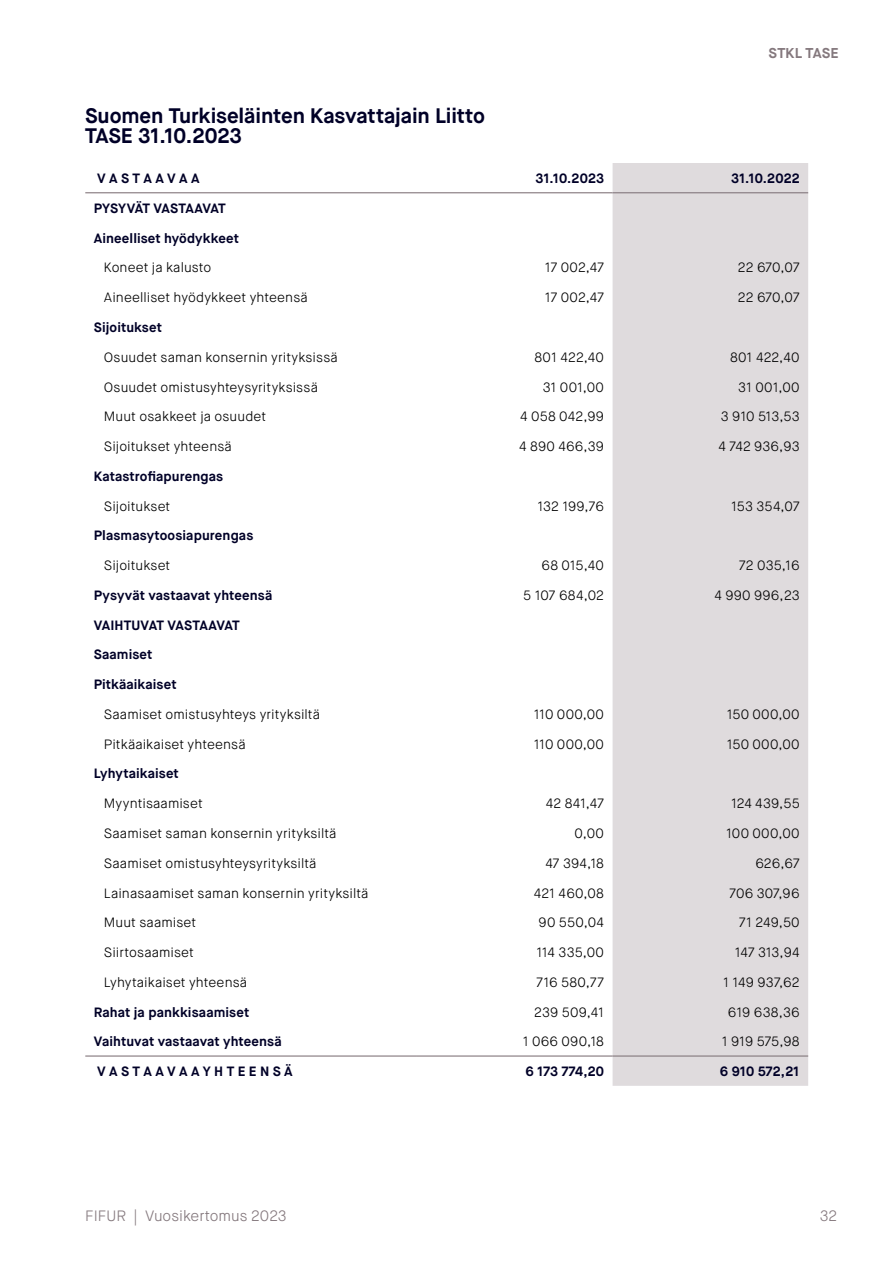
<style>
.page{position:relative;width:893px;height:1263px;background:#fff}
.page>*{position:absolute;margin:0;border:0;box-sizing:border-box;transform-origin:0 0}
.H2_Väliotsikko{font:700 21px/20.2px "Maison Neue";letter-spacing:-.005em;color:#000027}
.t1{font:300 15px "Maison Neue";color:#84787d}
.P_Leipis_Maison_10_pt{font:700 14.25px "Maison Neue";letter-spacing:.01em;color:#84787d}
.Taulukko_9_pt_vasen_tasa{font:300 13.5px "Maison Neue";letter-spacing:.005em;color:#000}
.Taulukko_9_pt_oikea_tasa{font:300 13.5px "Maison Neue";letter-spacing:.01em;color:#000}
.Taulukko_9_pt_vasen_tasa-2{font:700 13.5px "Maison Neue";letter-spacing:.01em;color:#000027}
.Taulukko_9_pt_oikea_tasa-2{font:700 13.5px "Maison Neue";letter-spacing:.005em;color:#000027}
.Taulukko_9_pt_vasen_tasa-3{font:700 13.5px "Maison Neue";letter-spacing:-.02em;color:#000027}
.Taulukko_9_pt_vasen_tasa-4{font:700 13.5px "Maison Neue";letter-spacing:-.025em;color:#000027}
</style>
<div class="page">
<svg style="left:85px;top:163px;width:528px;height:923px"></svg>
<div style="left:613px;top:163px;width:195px;height:923px;background:#dfdbdd"></div>
<hr style="left:85px;top:192px;width:332px;height:1px;background:#84787d">
<hr style="left:85px;top:1055px;width:332px;height:1px;background:#84787d">
<hr style="left:417px;top:1055px;width:196px;height:1px;background:#84787d">
<hr style="left:613px;top:1055px;width:195px;height:1px;background:#84787d">
<hr style="left:417px;top:192px;width:196px;height:1px;background:#84787d">
<hr style="left:613px;top:192px;width:195px;height:1px;background:#84787d">
<p class="P_Leipis_Maison_10_pt" style="left:769px;top:44px;width:72px">STKL TASE</p>
<h2 class="H2_Väliotsikko" style="left:85px;top:105px;width:401px">Suomen Turkiseläinten Kasvattajain Liitto<br>TASE 31.10.2023</h2>
<p class="Taulukko_9_pt_vasen_tasa-2" style="left:97px;top:170px;width:104px">V A S T A A V A A</p>
<p class="Taulukko_9_pt_oikea_tasa-2" style="left:536px;top:170px;width:70px">31.10.2023</p>
<p class="Taulukko_9_pt_oikea_tasa-2" style="left:731px;top:170px;width:70px">31.10.2022</p>
<p class="Taulukko_9_pt_vasen_tasa-4" style="left:94px;top:200px;width:134px">PYSYVÄT VASTAAVAT</p>
<p class="Taulukko_9_pt_vasen_tasa-2" style="left:94px;top:229px;width:147px">Aineelliset hyödykkeet</p>
<p class="Taulukko_9_pt_vasen_tasa" style="left:104px;top:259px;width:109px">Koneet ja kalusto</p>
<p class="Taulukko_9_pt_oikea_tasa" style="left:545px;top:259px;width:61px">17 002,47</p>
<p class="Taulukko_9_pt_oikea_tasa" style="left:738px;top:259px;width:63px">22 670,07</p>
<p class="Taulukko_9_pt_vasen_tasa" style="left:104px;top:289px;width:205px">Aineelliset hyödykkeet yhteensä</p>
<p class="Taulukko_9_pt_oikea_tasa" style="left:545px;top:289px;width:61px">17 002,47</p>
<p class="Taulukko_9_pt_oikea_tasa" style="left:738px;top:289px;width:63px">22 670,07</p>
<p class="Taulukko_9_pt_vasen_tasa-2" style="left:94px;top:319px;width:70px">Sijoitukset</p>
<p class="Taulukko_9_pt_vasen_tasa" style="left:104px;top:349px;width:235px">Osuudet saman konsernin yrityksissä</p>
<p class="Taulukko_9_pt_oikea_tasa" style="left:534px;top:349px;width:71px">801 422,40</p>
<p class="Taulukko_9_pt_oikea_tasa" style="left:730px;top:349px;width:71px">801 422,40</p>
<p class="Taulukko_9_pt_vasen_tasa" style="left:104px;top:378px;width:216px">Osuudet omistusyhteysyrityksissä</p>
<p class="Taulukko_9_pt_oikea_tasa" style="left:543px;top:378px;width:63px">31 001,00</p>
<p class="Taulukko_9_pt_oikea_tasa" style="left:738px;top:378px;width:63px">31 001,00</p>
<p class="Taulukko_9_pt_vasen_tasa" style="left:104px;top:408px;width:164px">Muut osakkeet ja osuudet</p>
<p class="Taulukko_9_pt_oikea_tasa" style="left:520px;top:408px;width:85px">4 058 042,99</p>
<p class="Taulukko_9_pt_oikea_tasa" style="left:721px;top:408px;width:80px">3 910 513,53</p>
<p class="Taulukko_9_pt_vasen_tasa" style="left:104px;top:438px;width:129px">Sijoitukset yhteensä</p>
<p class="Taulukko_9_pt_oikea_tasa" style="left:519px;top:438px;width:86px">4 890 466,39</p>
<p class="Taulukko_9_pt_oikea_tasa" style="left:719px;top:438px;width:83px">4 742 936,93</p>
<p class="Taulukko_9_pt_vasen_tasa-2" style="left:94px;top:467px;width:131px">Katastrofiapurengas</p>
<p class="Taulukko_9_pt_vasen_tasa" style="left:104px;top:497px;width:68px">Sijoitukset</p>
<p class="Taulukko_9_pt_oikea_tasa" style="left:537px;top:497px;width:68px">132 199,76</p>
<p class="Taulukko_9_pt_oikea_tasa" style="left:731px;top:497px;width:70px">153 354,07</p>
<p class="Taulukko_9_pt_vasen_tasa-2" style="left:94px;top:527px;width:161px">Plasmasytoosiapurengas</p>
<p class="Taulukko_9_pt_vasen_tasa" style="left:104px;top:557px;width:68px">Sijoitukset</p>
<p class="Taulukko_9_pt_oikea_tasa" style="left:541px;top:557px;width:64px">68 015,40</p>
<p class="Taulukko_9_pt_oikea_tasa" style="left:739px;top:557px;width:62px">72 035,16</p>
<p class="Taulukko_9_pt_vasen_tasa-2" style="left:94px;top:587px;width:180px">Pysyvät vastaavat yhteensä</p>
<p class="Taulukko_9_pt_oikea_tasa" style="left:523px;top:587px;width:82px">5 107 684,02</p>
<p class="Taulukko_9_pt_oikea_tasa" style="left:714px;top:587px;width:87px">4 990 996,23</p>
<p class="Taulukko_9_pt_vasen_tasa-3" style="left:94px;top:616px;width:148px">VAIHTUVAT VASTAAVAT</p>
<p class="Taulukko_9_pt_vasen_tasa-2" style="left:94px;top:646px;width:60px">Saamiset</p>
<p class="Taulukko_9_pt_vasen_tasa-2" style="left:94px;top:676px;width:84px">Pitkäaikaiset</p>
<p class="Taulukko_9_pt_vasen_tasa" style="left:104px;top:706px;width:218px">Saamiset omistusyhteys yrityksiltä</p>
<p class="Taulukko_9_pt_oikea_tasa" style="left:534px;top:706px;width:72px">110 000,00</p>
<p class="Taulukko_9_pt_oikea_tasa" style="left:727px;top:706px;width:74px">150 000,00</p>
<p class="Taulukko_9_pt_vasen_tasa" style="left:104px;top:735px;width:143px">Pitkäaikaiset yhteensä</p>
<p class="Taulukko_9_pt_oikea_tasa" style="left:534px;top:735px;width:72px">110 000,00</p>
<p class="Taulukko_9_pt_oikea_tasa" style="left:727px;top:735px;width:74px">150 000,00</p>
<p class="Taulukko_9_pt_vasen_tasa-2" style="left:94px;top:765px;width:87px">Lyhytaikaiset</p>
<p class="Taulukko_9_pt_vasen_tasa" style="left:104px;top:795px;width:100px">Myyntisaamiset</p>
<p class="Taulukko_9_pt_oikea_tasa" style="left:546px;top:795px;width:60px">42 841,47</p>
<p class="Taulukko_9_pt_oikea_tasa" style="left:731px;top:795px;width:70px">124 439,55</p>
<p class="Taulukko_9_pt_vasen_tasa" style="left:104px;top:825px;width:234px">Saamiset saman konsernin yrityksiltä</p>
<p class="Taulukko_9_pt_oikea_tasa" style="left:574px;top:825px;width:31px">0,00</p>
<p class="Taulukko_9_pt_oikea_tasa" style="left:726px;top:825px;width:75px">100 000,00</p>
<p class="Taulukko_9_pt_vasen_tasa" style="left:104px;top:855px;width:214px">Saamiset omistusyhteysyrityksiltä</p>
<p class="Taulukko_9_pt_oikea_tasa" style="left:545px;top:855px;width:60px">47 394,18</p>
<p class="Taulukko_9_pt_oikea_tasa" style="left:755px;top:855px;width:46px">626,67</p>
<p class="Taulukko_9_pt_vasen_tasa" style="left:104px;top:884px;width:266px">Lainasaamiset saman konsernin yrityksiltä</p>
<p class="Taulukko_9_pt_oikea_tasa" style="left:534px;top:884px;width:72px">421 460,08</p>
<p class="Taulukko_9_pt_oikea_tasa" style="left:729px;top:884px;width:72px">706 307,96</p>
<p class="Taulukko_9_pt_vasen_tasa" style="left:104px;top:914px;width:94px">Muut saamiset</p>
<p class="Taulukko_9_pt_oikea_tasa" style="left:539px;top:914px;width:67px">90 550,04</p>
<p class="Taulukko_9_pt_oikea_tasa" style="left:739px;top:914px;width:62px">71 249,50</p>
<p class="Taulukko_9_pt_vasen_tasa" style="left:104px;top:944px;width:91px">Siirtosaamiset</p>
<p class="Taulukko_9_pt_oikea_tasa" style="left:536px;top:944px;width:69px">114 335,00</p>
<p class="Taulukko_9_pt_oikea_tasa" style="left:735px;top:944px;width:66px">147 313,94</p>
<p class="Taulukko_9_pt_vasen_tasa" style="left:104px;top:974px;width:145px">Lyhytaikaiset yhteensä</p>
<p class="Taulukko_9_pt_oikea_tasa" style="left:536px;top:974px;width:69px">716 580,77</p>
<p class="Taulukko_9_pt_oikea_tasa" style="left:723px;top:974px;width:78px">1 149 937,62</p>
<p class="Taulukko_9_pt_vasen_tasa-2" style="left:94px;top:1003px;width:157px">Rahat ja pankkisaamiset</p>
<p class="Taulukko_9_pt_oikea_tasa" style="left:534px;top:1003px;width:71px">239 509,41</p>
<p class="Taulukko_9_pt_oikea_tasa" style="left:728px;top:1003px;width:73px">619 638,36</p>
<p class="Taulukko_9_pt_vasen_tasa-2" style="left:94px;top:1033px;width:189px">Vaihtuvat vastaavat yhteensä</p>
<p class="Taulukko_9_pt_oikea_tasa" style="left:523px;top:1033px;width:83px">1 066 090,18</p>
<p class="Taulukko_9_pt_oikea_tasa" style="left:722px;top:1033px;width:80px">1 919 575,98</p>
<p class="Taulukko_9_pt_vasen_tasa-2" style="left:97px;top:1063px;width:197px">V A S T A A V A A Y H T E E N S Ä</p>
<p class="Taulukko_9_pt_oikea_tasa-2" style="left:525px;top:1063px;width:80px">6 173 774,20</p>
<p class="Taulukko_9_pt_oikea_tasa-2" style="left:720px;top:1063px;width:81px">6 910 572,21</p>
<p class="t1" style="left:85px;top:1206px;width:203px">FIFUR | Vuosikertomus 2023</p>
<p class="t1" style="left:820px;top:1206px;width:19px">32</p>
</div>
